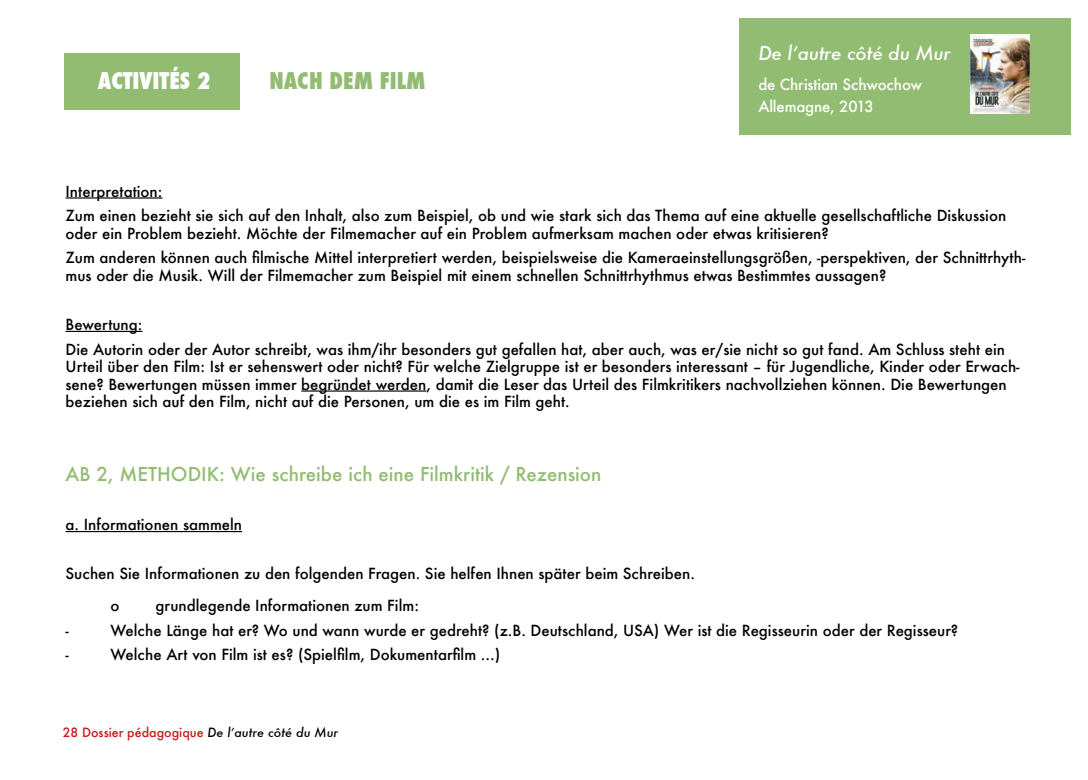
<style>
.page{position:relative;width:1088px;height:780px;background:#fff}
.page>*{position:absolute;margin:0;border:0;box-sizing:border-box;transform-origin:0 0}
.t1{font:800 condensed 22.5px "Futura";color:#92bc72}
.t2{font:800 condensed 22.5px "Futura";color:#fff}
.t3{font:500 18.75px "Futura";color:#92bc72}
.t4{font:italic 500 18.75px "Futura";letter-spacing:-.01em;color:#fff}
.t5{font:500 15px/24.6px "Futura";color:#000}
.t6{font:500 15px/22.5px "Futura";letter-spacing:-.01em;color:#fff}
.t7{font:500 12.5px "Futura";color:#cd171a}
.s1{font-style:italic;color:#000}
</style>
<div class="page">
<div style="left:64px;top:53px;width:175px;height:57px;background:#92bc72"></div>
<div style="left:739px;top:18px;width:331px;height:117px;background:#92bc72"></div>
<img style="left:970px;top:34px;width:59px;height:80px">
<hr style="left:66px;top:197px;width:96px;height:1px;background:#000">
<hr style="left:66px;top:331px;width:76px;height:1px;background:#000">
<hr style="left:301px;top:390px;width:125px;height:1px;background:#000">
<hr style="left:66px;top:531px;width:176px;height:1px;background:#000">
<h1 class="t2" style="left:98px;top:66px;width:114px">ACTIVITÉS 2</h1>
<h1 class="t1" style="left:269px;top:66px;width:158px">NACH DEM FILM</h1>
<p class="t4" style="left:758px;top:40px;width:194px">De l’autre côté du Mur</p>
<p class="t6" style="left:758px;top:73px;width:165px">de Christian Schwochow<br>Allemagne, 2013</p>
<p class="t5" style="left:66px;top:178px;width:942px">Interpretation:<br>Zum einen bezieht sie sich auf den Inhalt, also zum Beispiel, ob und wie stark sich das Thema auf eine aktuelle gesellschaftliche Diskussion</p>
<p class="t5" style="left:66px;top:220px;width:961px">oder ein Problem bezieht. Möchte der Filmemacher auf ein Problem aufmerksam machen oder etwas kritisieren?<br>Zum anderen können auch filmische Mittel interpretiert werden, beispielsweise die Kameraeinstellungsgrößen, -perspektiven, der Schnittrhyth-</p>
<p class="t5" style="left:66px;top:263px;width:822px">mus oder die Musik. Will der Filmemacher zum Beispiel mit einem schnellen Schnittrhythmus etwas Bestimmtes aussagen?</p>
<p class="t5" style="left:66px;top:312px;width:941px">Bewertung:<br>Die Autorin oder der Autor schreibt, was ihm/ihr besonders gut gefallen hat, aber auch, was er/sie nicht so gut fand. Am Schluss steht ein</p>
<p class="t5" style="left:66px;top:357px;width:955px;line-height:17.5px">Urteil über den Film: Ist er sehenswert oder nicht? Für welche Zielgruppe ist er besonders interessant – für Jugendliche, Kinder oder Erwach&shy;sene? Bewertungen müssen immer begründet werden, damit die Leser das Urteil des Filmkritikers nachvollziehen können. Die Bewertungen beziehen sich auf den Film, nicht auf die Personen, um die es im Film geht.</p>
<p class="t3" style="left:66px;top:461px;width:537px">AB 2, METHODIK: Wie schreibe ich eine Filmkritik / Rezension</p>
<p class="t5" style="left:66px;top:512px;width:178px">a. Informationen sammeln</p>
<p class="t5" style="left:111px;top:557px;width:586px;line-height:31.6px;text-indent:-45px">Suchen Sie Informationen zu den folgenden Fragen. Sie helfen Ihnen später beim Schreiben. o</p>
<p class="t5" style="left:156px;top:593px;width:265px">grundlegende Informationen zum Film:</p>
<p class="t5" style="left:66px;top:617px;width:5px">-</p>
<p class="t5" style="left:111px;top:617px;width:849px">Welche Länge hat er? Wo und wann wurde er gedreht? (z.B. Deutschland, USA) Wer ist die Regisseurin oder der Regisseur?</p>
<p class="t5" style="left:66px;top:642px;width:5px">-</p>
<p class="t5" style="left:111px;top:642px;width:391px">Welche Art von Film ist es? (Spielfilm, Dokumentarfilm ...)</p>
<p class="t7" style="left:63px;top:723px;width:277px">28 Dossier pédagogique <span class="s1">De l’autre côté du Mur</span></p>
</div>
